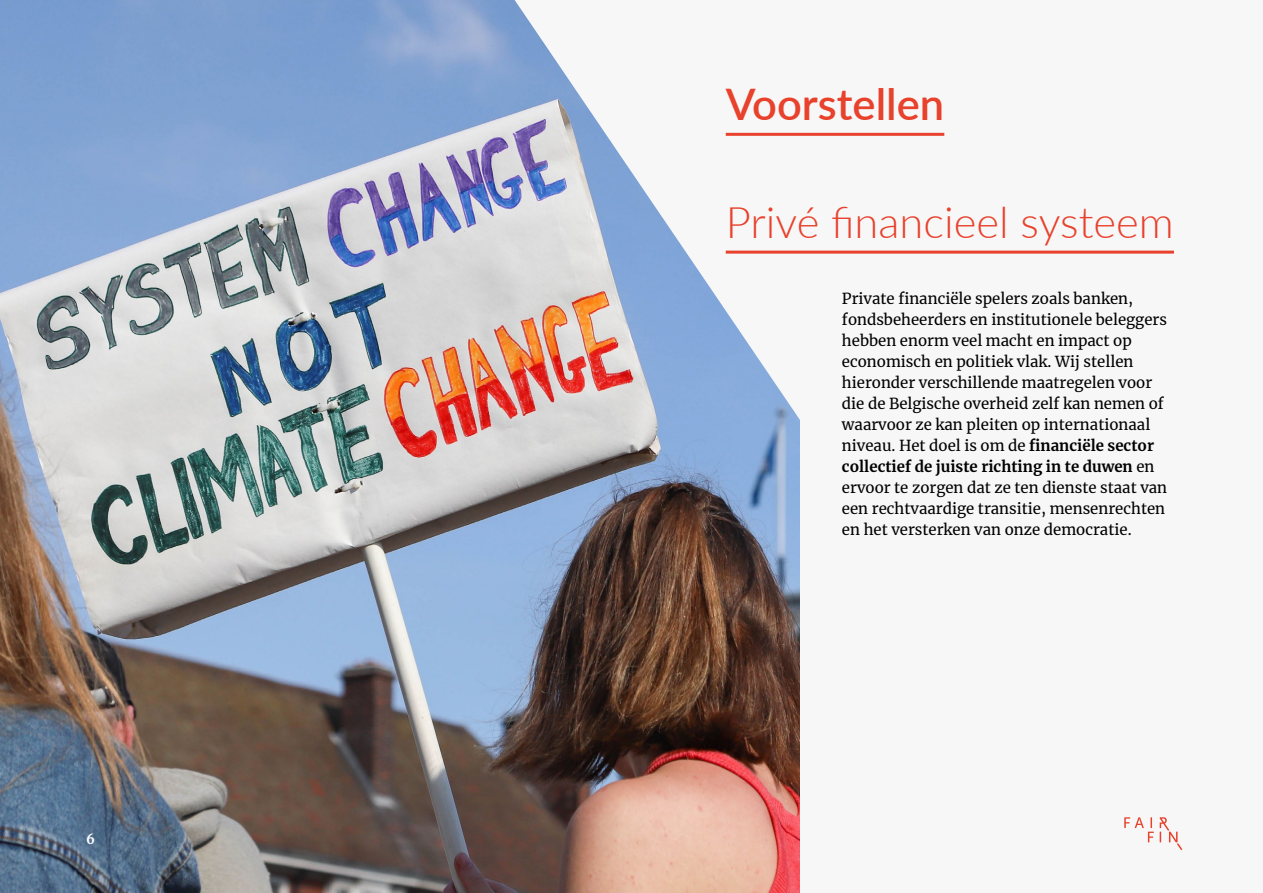
<style>
.page{position:relative;width:1263px;height:893px;background:#f7f7f7}
.page>*{position:absolute;margin:0;border:0;box-sizing:border-box;transform-origin:0 0}
.t1{font:300 43.5px "Lato";color:#e8412c}
.t2{font:600 43.5px "Lato";color:#e8412c}
.t3{font:15px/21px "Merriweather";color:#000}
.t4{font:700 13.2px "Merriweather";color:#fff}
.s1{font-weight:700}
</style>
<div class="page">
<img style="left:0;top:0;width:799px;height:893px">
<svg style="left:515px;top:0;width:400px;height:590px"></svg>
<hr style="left:726px;top:251px;width:448px;height:3px;background:#e8412c">
<hr style="left:726px;top:133px;width:218px;height:3px;background:#e8412c">
<svg style="left:1124px;top:817px;width:30px;height:25px"></svg>
<svg style="left:1160px;top:817px;width:22px;height:33px"></svg>
<p class="t4" style="left:86px;top:830px;width:10px">6</p>
<h1 class="t2" style="left:726px;top:73px;width:220px">Voorstellen</h1>
<h1 class="t1" style="left:726px;top:192px;width:450px">Privé financieel systeem</h1>
<p class="t3" style="left:842px;top:288px;width:327px">Private financiële spelers zoals banken, fondsbeheerders en institutionele beleggers hebben enorm veel macht en impact op economisch en politiek vlak. Wij stellen hieronder verschillende maatregelen voor die de Belgische overheid zelf kan nemen of waarvoor ze kan pleiten op internationaal niveau. Het doel is om de <span class="s1">financiële sector collectief de juiste richting in te duwen</span> en ervoor te zorgen dat ze ten dienste staat van een rechtvaardige transitie, mensenrechten en het versterken van onze democratie.</p>
</div>
